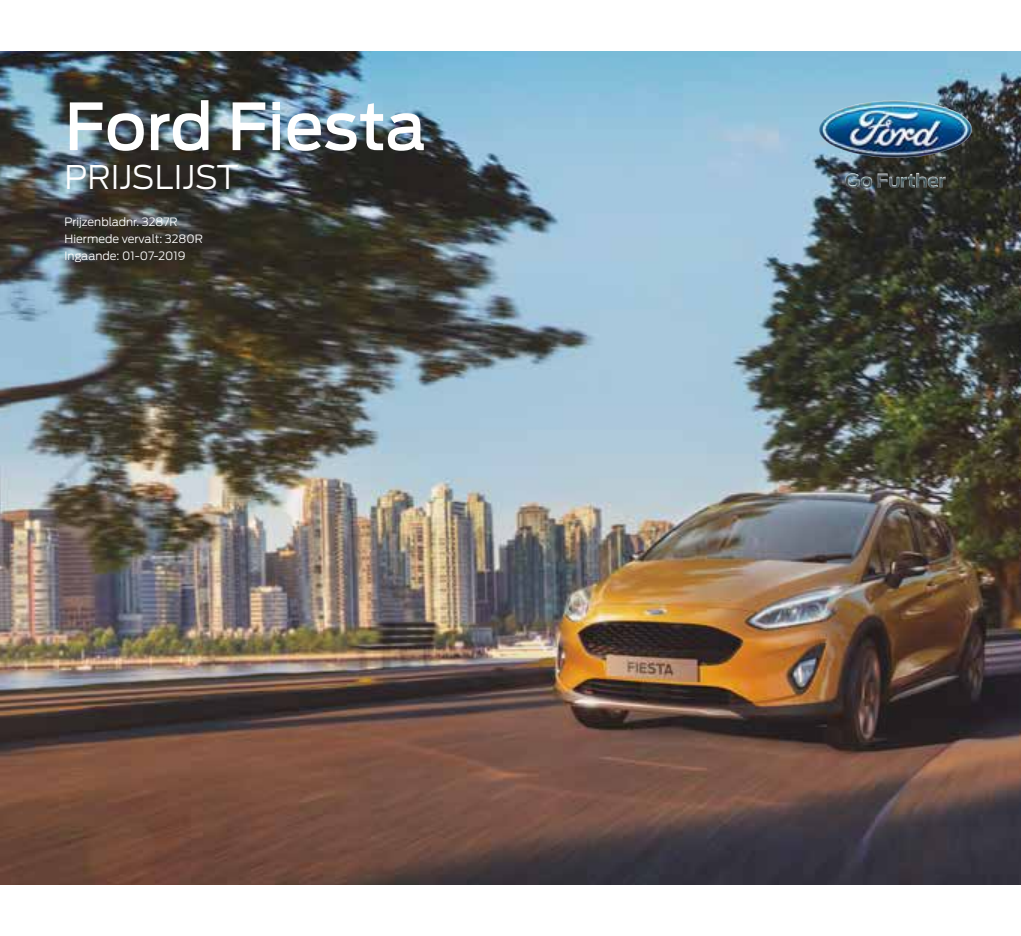
<style>
.page{position:relative;width:1021px;height:936px;background:#fff}
.page>*{position:absolute;margin:0;border:0;box-sizing:border-box;transform-origin:0 0}
.t1{font:500 64.35px "Ford Antenna";color:#fff}
.t2{font:300 32.4px "Ford Antenna";color:#fff}
.t3{font:300 11.4px/16.6px "Ford Antenna";color:#fff}
</style>
<div class="page">
<img style="left:0;top:51px;width:1020px;height:833px">
<h1 class="t1" style="left:65px;top:70px;width:363px">Ford Fiesta</h1>
<h2 class="t2" style="left:65px;top:150px;width:176px">PRIJSLIJST</h2>
<p class="t3" style="left:65px;top:212px;width:140px">Prijzenbladnr. 3287R<br>Hiermede vervalt: 3280R<br>Ingaande: 01-07-2019</p>
</div>
